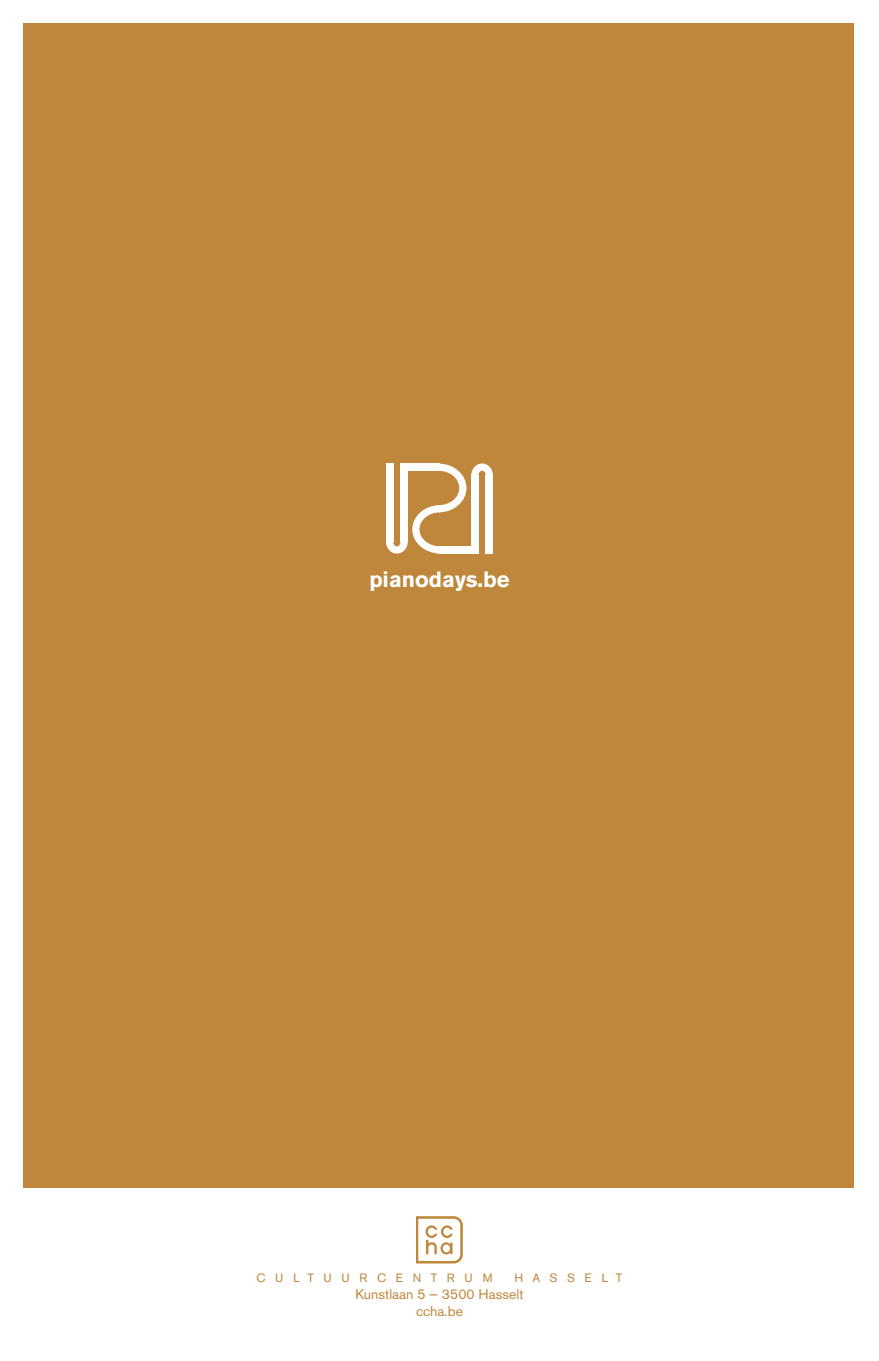
<style>
.page{position:relative;width:879px;height:1361px;background:#fff}
.page>*{position:absolute;margin:0;border:0;box-sizing:border-box;transform-origin:0 0}
.t1{font:700 22px "Akzidenz Grotesk BE";color:#fff}
.t2{font:14px/16.8px "Akzidenz Grotesk BE";color:#bf873c;text-align:center}
.t3{font:12px "Akzidenz Grotesk BE";letter-spacing:.8em;color:#bf873c}
</style>
<div class="page">
<div style="left:23px;top:23px;width:830px;height:1164px;background:#bf873c"></div>
<svg style="left:416px;top:1216px;width:47px;height:47px"></svg>
<svg style="left:386px;top:463px;width:107px;height:90px"></svg>
<h1 class="t1" style="left:369px;top:567px;width:142px">pianodays.be</h1>
<p class="t3" style="left:257px;top:1270px;width:237px">CULTUURCENTRUM</p>
<p class="t3" style="left:514px;top:1270px;width:109px">HASSELT</p>
<p class="t2" style="left:355px;top:1285px;width:170px">Kunstlaan 5 — 3500 Hasselt ccha.be</p>
</div>
